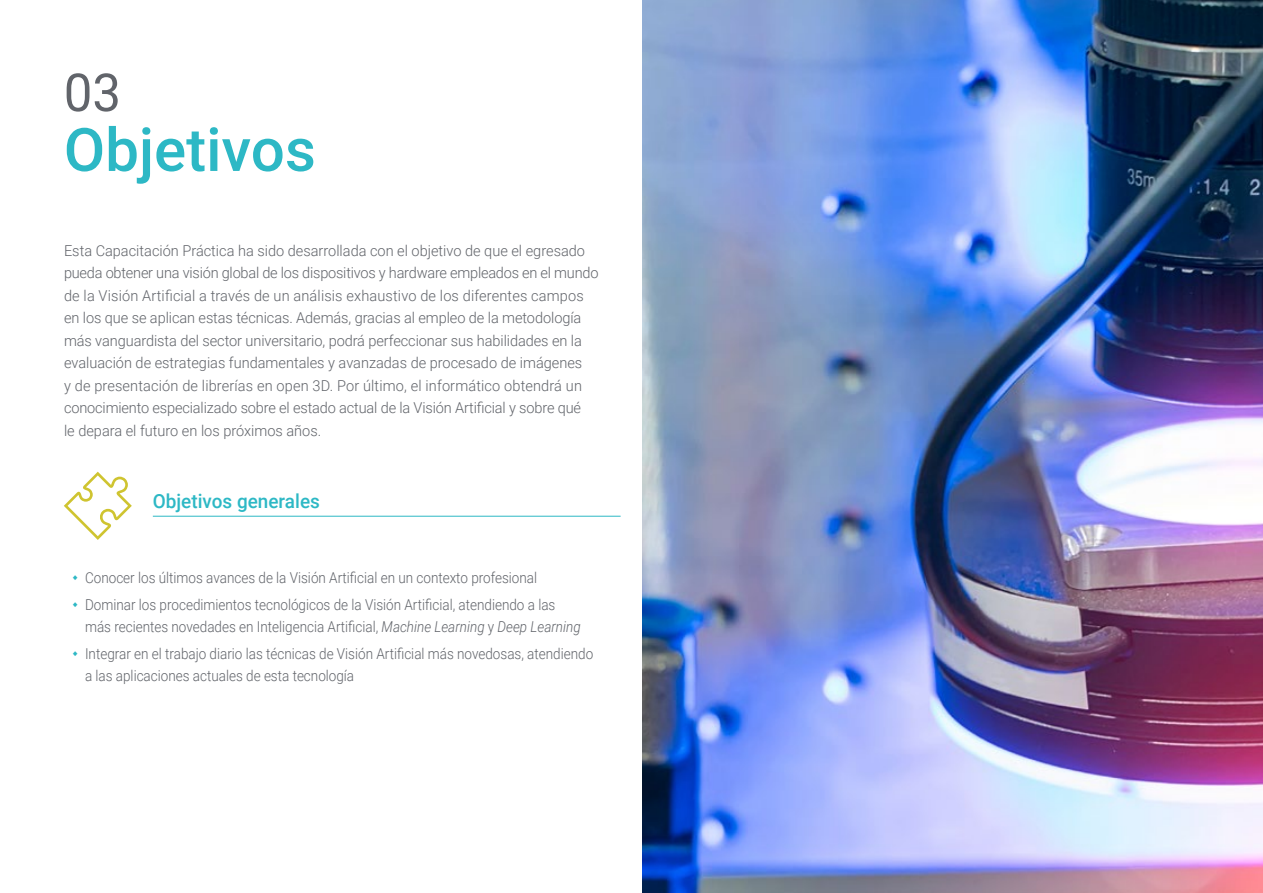
<style>
.page{position:relative;width:1263px;height:893px;background:#fff}
.page>*{position:absolute;margin:0;border:0;box-sizing:border-box;transform-origin:0 0}
.t1{font:500 60px "Roboto";color:#2db8c5}
.t2{font:52.5px "Roboto";color:#61646a}
.t3{font:500 19.5px "Roboto";color:#2db8c5}
.t4{font:300 15px/22.5px "Roboto";color:#61646a}
.t5{font:300 15px/26.7px "Roboto";color:#61646a;scale:.9 1}
.s1{font-style:italic}
</style>
<div class="page">
<img style="left:642px;top:0;width:621px;height:893px">
<hr style="left:153px;top:516px;width:468px;height:1px;background:#2db8c5">
<svg style="left:64px;top:472px;width:68px;height:68px"></svg>
<h2 class="t2" style="left:64px;top:56px;width:59px">03</h2>
<h1 class="t1" style="left:64px;top:108px;width:254px">Objetivos</h1>
<p class="t4" style="left:64px;top:239px;width:536px">Esta Capacitación Práctica ha sido desarrollada con el objetivo de que el egresado pueda obtener una visión global de los dispositivos y hardware empleados en el mundo de la Visión Artificial a través de un análisis exhaustivo de los diferentes campos en los que se aplican estas técnicas. Además, gracias al empleo de la metodología más vanguardista del sector universitario, podrá perfeccionar sus habilidades en la evaluación de estrategias fundamentales y avanzadas de procesado de imágenes<br>y de presentación de librerías en open 3D. Por último, el informático obtendrá un conocimiento especializado sobre el estado actual de la Visión Artificial y sobre qué<br>le depara el futuro en los próximos años.</p>
<h3 class="t3" style="left:153px;top:487px;width:169px">Objetivos generales</h3>
<p class="t5" style="left:85px;top:564px;width:524px">Conocer los últimos avances de la Visión Artificial en un contexto profesional<br>Dominar los procedimientos tecnológicos de la Visión Artificial, atendiendo a las</p>
<p class="t5" style="left:85px;top:613px;width:566px">más recientes novedades en Inteligencia Artificial, <span class="s1">Machine Learning</span> y <span class="s1">Deep Learning<br></span>Integrar en el trabajo diario las técnicas de Visión Artificial más novedosas, atendiendo</p>
<p class="t5" style="left:85px;top:662px;width:301px">a las aplicaciones actuales de esta tecnología</p>
</div>
